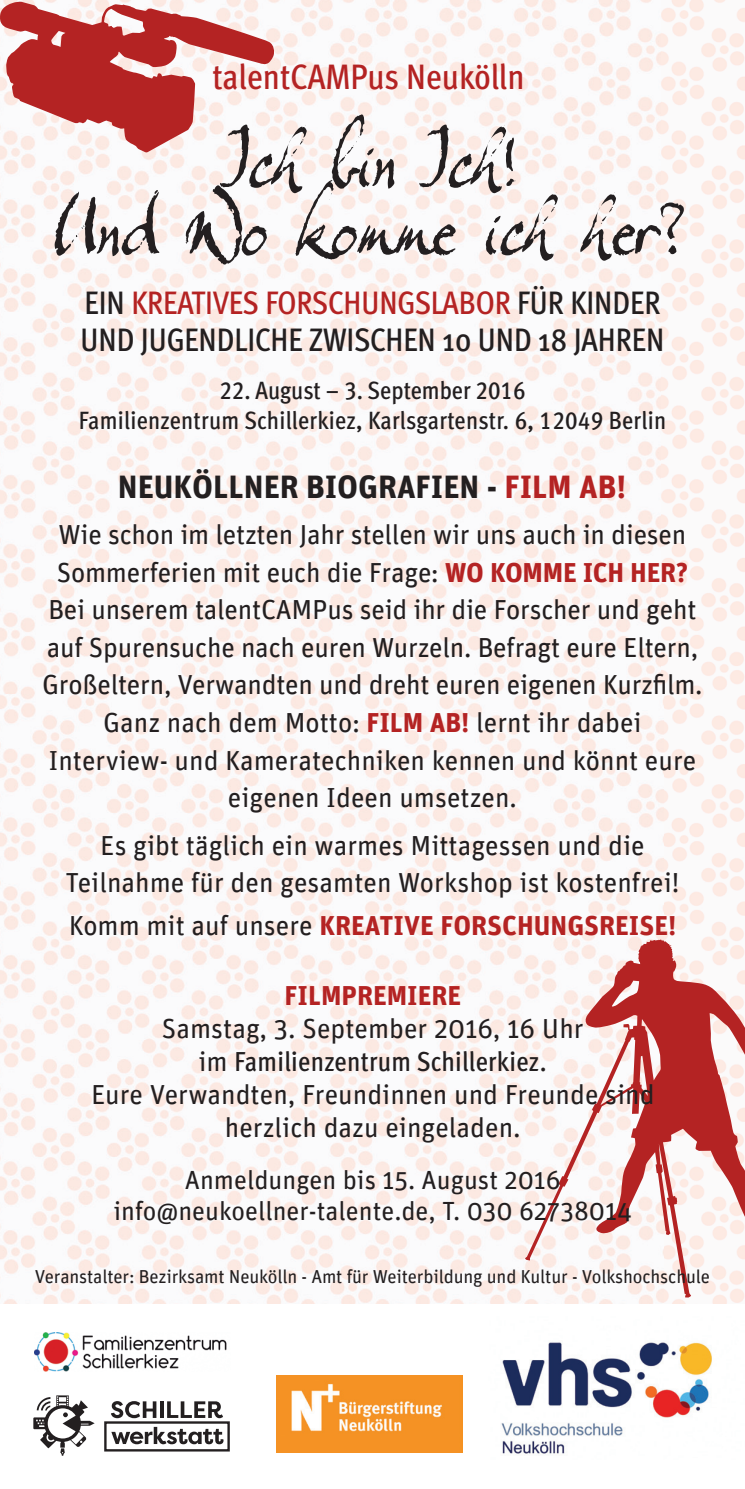
<style>
.page{position:relative;width:745px;height:1489px;background:#fff}
.page>*{position:absolute;margin:0;border:0;box-sizing:border-box;transform-origin:0 0}
.t1{font:92.5px/67.5px "Expectation Std";letter-spacing:.01em;color:#231f20;text-align:center}
.t2{font:500 35.25px "Meta Cond";color:#b42323}
.t3{font:500 32.5px/37.8px "Meta Cond";color:#231f20}
.t4{font:32.5px "Unit Bold LF";color:#231f20}
.t5{font:27.5px/37.5px "Unit Regular LF";letter-spacing:-.01em;color:#231f20;text-align:center}
.t6{font:27.5px/33px "Unit";color:#231f20;text-align:center}
.t7{font:27.5px "Unit Bold TF";color:#b42323}
.t8{font:27.5px "Meta Cond Medium LF";letter-spacing:.01em;color:#231f20}
.t9{font:26.25px/31.5px "Unit";color:#231f20;text-align:center}
.t10{font:25px/30px "Meta Cond Medium LF";letter-spacing:.01em;color:#231f20;text-align:center}
.t11{font:18.75px "Unit";letter-spacing:-.01em;color:#231f20}
.s1{color:#b42323}
.s2{font-family:"Unit Bold TF";color:#b42323}
.s3{font-family:"Unit Bold LF";color:#b42323}
.s4{font-family:"Unit Regular LF";color:#231f20}
.s5{font-family:"Unit"}
</style>
<div class="page">
<img style="left:0;top:0;width:661px;height:694px">
<img style="left:661px;top:0;width:83px;height:1303px">
<img style="left:0;top:694px;width:662px;height:609px">
<svg style="left:524px;top:939px;width:220px;height:358px"></svg>
<svg style="left:0;top:2px;width:274px;height:151px"></svg>
<img style="left:276px;top:1375px;width:185px;height:77px">
<svg style="left:33px;top:1395px;width:62px;height:60px"></svg>
<svg style="left:111px;top:1401px;width:45px;height:16px"></svg>
<hr style="left:160px;top:1401px;width:3px;height:16px;background:#231f20">
<svg style="left:167px;top:1401px;width:56px;height:16px"></svg>
<svg style="left:111px;top:1426px;width:112px;height:18px"></svg>
<div style="left:104px;top:1421px;width:126px;height:30px;border:2px solid #231f20"></div>
<img style="left:35px;top:1332px;width:192px;height:39px">
<img style="left:501px;top:1342px;width:211px;height:112px">
<p class="t2" style="left:212px;top:56px;width:313px">talentCAMPus Neukölln</p>
<h1 class="t1" style="left:58px;top:120px;width:630px">Ich bin Ich!<br>Und Wo komme ich her?</h1>
<p class="t3" style="left:81px;top:283px;width:585px">EIN <span class="s1">KREATIVES FORSCHUNGSLABOR</span> FÜR KINDER<br>UND JUGENDLICHE ZWISCHEN 10 UND 18 JAHREN</p>
<p class="t10" style="left:79px;top:375px;width:588px">22. August – 3. September 2016<br>Familienzentrum Schillerkiez, Karlsgartenstr. 6, 12049 Berlin</p>
<p class="t4" style="left:118px;top:467px;width:509px">NEUKÖLLNER BIOGRAFIEN - <span class="s1">FILM AB!</span></p>
<p class="t5" style="left:42px;top:515px;width:661px">Wie schon im letzten Jahr stellen wir uns auch in diesen Sommerferien mit euch die Frage: <span class="s2">WO KOMME ICH HER?<br></span>Bei unserem talentCAMPus seid ihr die Forscher und geht auf Spurensuche nach euren Wurzeln. Befragt eure Eltern, Großeltern, Verwandten und dreht euren eigenen Kurzfilm.<br>Ganz nach dem Motto: <span class="s3">FILM AB!</span> lernt ihr dabei Interview- und Kameratechniken kennen und könnt eure eigenen Ideen umsetzen.</p>
<p class="t5" style="left:65px;top:825px;width:615px">Es gibt täglich ein warmes Mittagessen und die<br>Teilnahme für den gesamten Workshop ist kostenfrei!</p>
<p class="t7" style="left:69px;top:908px;width:608px"><span class="s4">Komm mit auf unsere</span> KREATIVE FORSCHUNGSREISE!</p>
<p class="t7" style="left:284px;top:978px;width:178px">FILMPREMIERE</p>
<p class="t6" style="left:162px;top:1011px;width:423px">Samstag, 3. September 2016, 16 Uhr</p>
<p class="t8" style="left:198px;top:1045px;width:350px"><span class="s5">im</span> Familienzentrum Schillerkiez<span class="s5">.</span></p>
<p class="t6" style="left:91px;top:1077px;width:564px">Eure Verwandten, Freundinnen und Freunde sind herzlich dazu eingeladen.</p>
<p class="t9" style="left:113px;top:1163px;width:520px">Anmeldungen bis 15. August 2016 info@neukoellner-talente.de, T. 030 62738014</p>
<p class="t11" style="left:35px;top:1265px;width:676px">Veranstalter: Bezirksamt Neukölln - Amt für Weiterbildung und Kultur - Volkshochschule</p>
</div>
